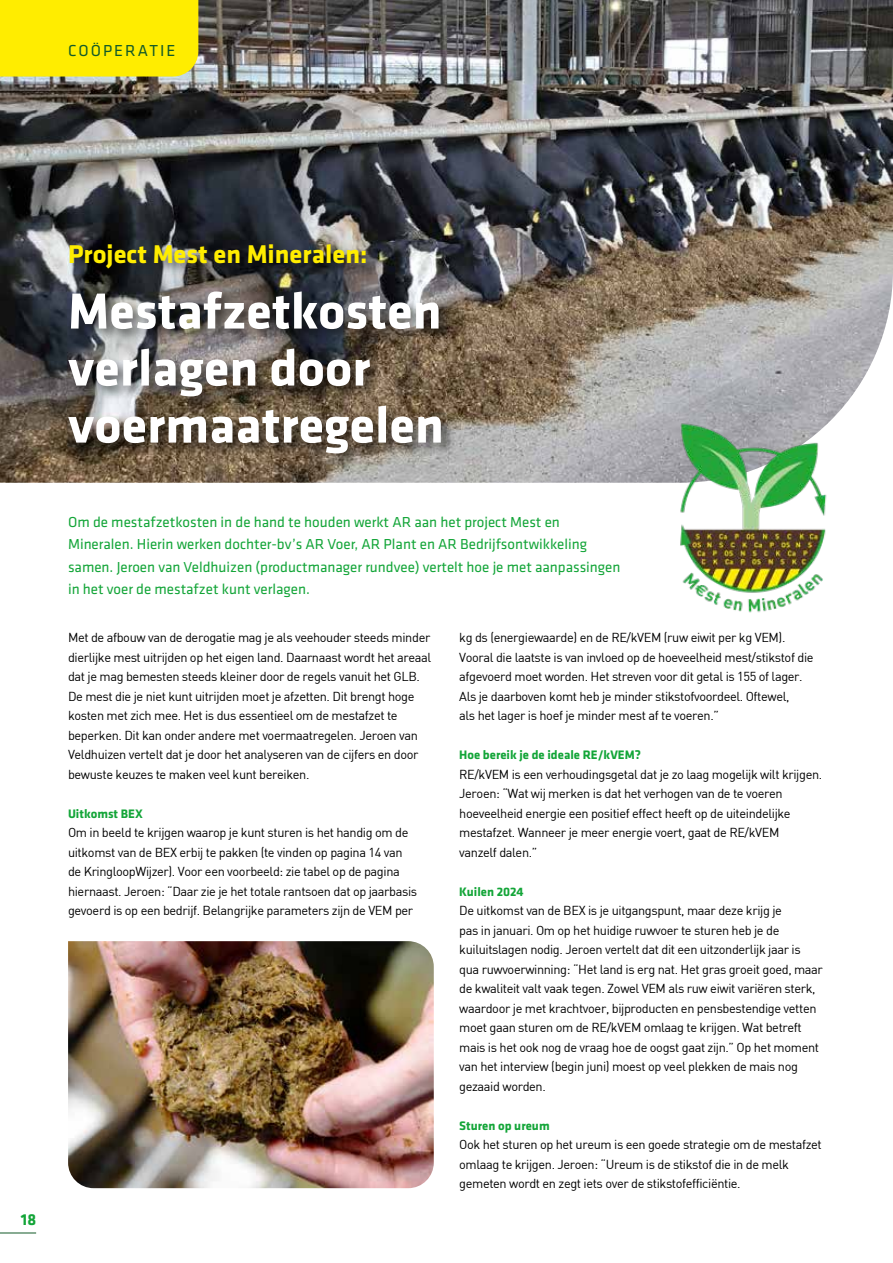
<style>
.page{position:relative;width:893px;height:1263px;background:#fff}
.page>*{position:absolute;margin:0;border:0;box-sizing:border-box;transform-origin:0 0}
.t1{font:700 52.5px/57px "Klavika Basic";color:#fff}
.t2{font:700 26.7px "Klavika Basic";color:#ffed00}
.t3{font:16.5px "Klavika Basic";letter-spacing:.125em;color:#125a28}
.t4{font:700 16.5px "Klavika Basic";color:#13a538}
.t5{font:15px/22.5px "Klavika Basic";color:#13a538}
.t6{font:12.75px/19.5px "DIN";letter-spacing:-.03em;color:#000}
.t7{font:700 12.75px "Klavika Basic";color:#13a538}
</style>
<div class="page">
<img style="left:0;top:0;width:893px;height:483px">
<div style="left:0;top:0;width:198px;height:77px;background:#ffed00"></div>
<hr style="left:0;top:1232px;width:36px;height:1px;background:#125a28">
<img style="left:68px;top:941px;width:366px;height:247px">
<div style="left:66px;top:288px;width:390px;height:180px;background:#000;opacity:.6"></div>
<img style="left:642px;top:405px;width:217px;height:208px">
<div style="left:68px;top:242px;width:311px;height:40px;background:#000;opacity:.5"></div>
<p class="t3" style="left:68px;top:40px;width:109px">COÖPERATIE</p>
<p class="t4" style="left:21px;top:1207px;width:17px">18</p>
<h2 class="t2" style="left:68px;top:235px;width:301px">Project Mest en Mineralen:</h2>
<h1 class="t1" style="left:68px;top:280px;width:377px">Mestafzetkosten verlagen door voermaatregelen</h1>
<p class="t5" style="left:68px;top:510px;width:554px">Om de mestafzetkosten in de hand te houden werkt AR aan het project Mest en Mineralen. Hierin werken dochter-bv’s AR Voer, AR Plant en AR Bedrijfsontwikkeling samen. Jeroen van Veldhuizen (productmanager rundvee) vertelt hoe je met aanpassingen in het voer de mestafzet kunt verlagen.</p>
<p class="t6" style="left:68px;top:627px;width:365px">Met de afbouw van de derogatie mag je als veehouder steeds minder dierlijke mest uitrijden op het eigen land. Daarnaast wordt het areaal dat je mag bemesten steeds kleiner door de regels vanuit het GLB.<br>De mest die je niet kunt uitrijden moet je afzetten. Dit brengt hoge kosten met zich mee. Het is dus essentieel om de mestafzet te beperken. Dit kan onder andere met voermaatregelen. Jeroen van Veldhuizen vertelt dat je door het analyseren van de cijfers en door bewuste keuzes te maken veel kunt bereiken.</p>
<p class="t7" style="left:68px;top:804px;width:76px">Uitkomst BEX</p>
<p class="t6" style="left:68px;top:822px;width:351px">Om in beeld te krijgen waarop je kunt sturen is het handig om de uitkomst van de BEX erbij te pakken (te vinden op pagina 14 van de KringloopWijzer). Voor een voorbeeld: zie tabel op de pagina hiernaast. Jeroen: “Daar zie je het totale rantsoen dat op jaarbasis gevoerd is op een bedrijf. Belangrijke parameters zijn de VEM per</p>
<p class="t6" style="left:459px;top:627px;width:356px">kg ds (energiewaarde) en de RE/kVEM (ruw eiwit per kg VEM).<br>Vooral die laatste is van invloed op de hoeveelheid mest/stikstof die afgevoerd moet worden. Het streven voor dit getal is 155 of lager.<br>Als je daarboven komt heb je minder stikstofvoordeel. Oftewel,<br>als het lager is hoef je minder mest af te voeren.”</p>
<p class="t7" style="left:459px;top:746px;width:183px">Hoe bereik je de ideale RE/kVEM?</p>
<p class="t6" style="left:459px;top:764px;width:365px">RE/kVEM is een verhoudingsgetal dat je zo laag mogelijk wilt krijgen.<br>Jeroen: “Wat wij merken is dat het verhogen van de te voeren hoeveelheid energie een positief effect heeft op de uiteindelijke mestafzet. Wanneer je meer energie voert, gaat de RE/kVEM<br>vanzelf dalen.”</p>
<p class="t7" style="left:459px;top:882px;width:66px">Kuilen 2024</p>
<p class="t6" style="left:459px;top:900px;width:365px">De uitkomst van de BEX is je uitgangspunt, maar deze krijg je<br>pas in januari. Om op het huidige ruwvoer te sturen heb je de kuiluitslagen nodig. Jeroen vertelt dat dit een uitzonderlijk jaar is qua ruwvoerwinning: “Het land is erg nat. Het gras groeit goed, maar de kwaliteit valt vaak tegen. Zowel VEM als ruw eiwit variëren sterk, waardoor je met krachtvoer, bijproducten en pensbestendige vetten moet gaan sturen om de RE/kVEM omlaag te krijgen. Wat betreft mais is het ook nog de vraag hoe de oogst gaat zijn.” Op het moment van het interview (begin juni) moest op veel plekken de mais nog gezaaid worden.</p>
<p class="t7" style="left:459px;top:1116px;width:92px">Sturen op ureum</p>
<p class="t6" style="left:459px;top:1134px;width:364px">Ook het sturen op het ureum is een goede strategie om de mestafzet omlaag te krijgen. Jeroen: “Ureum is de stikstof die in de melk gemeten wordt en zegt iets over de stikstofefficiëntie.</p>
</div>
